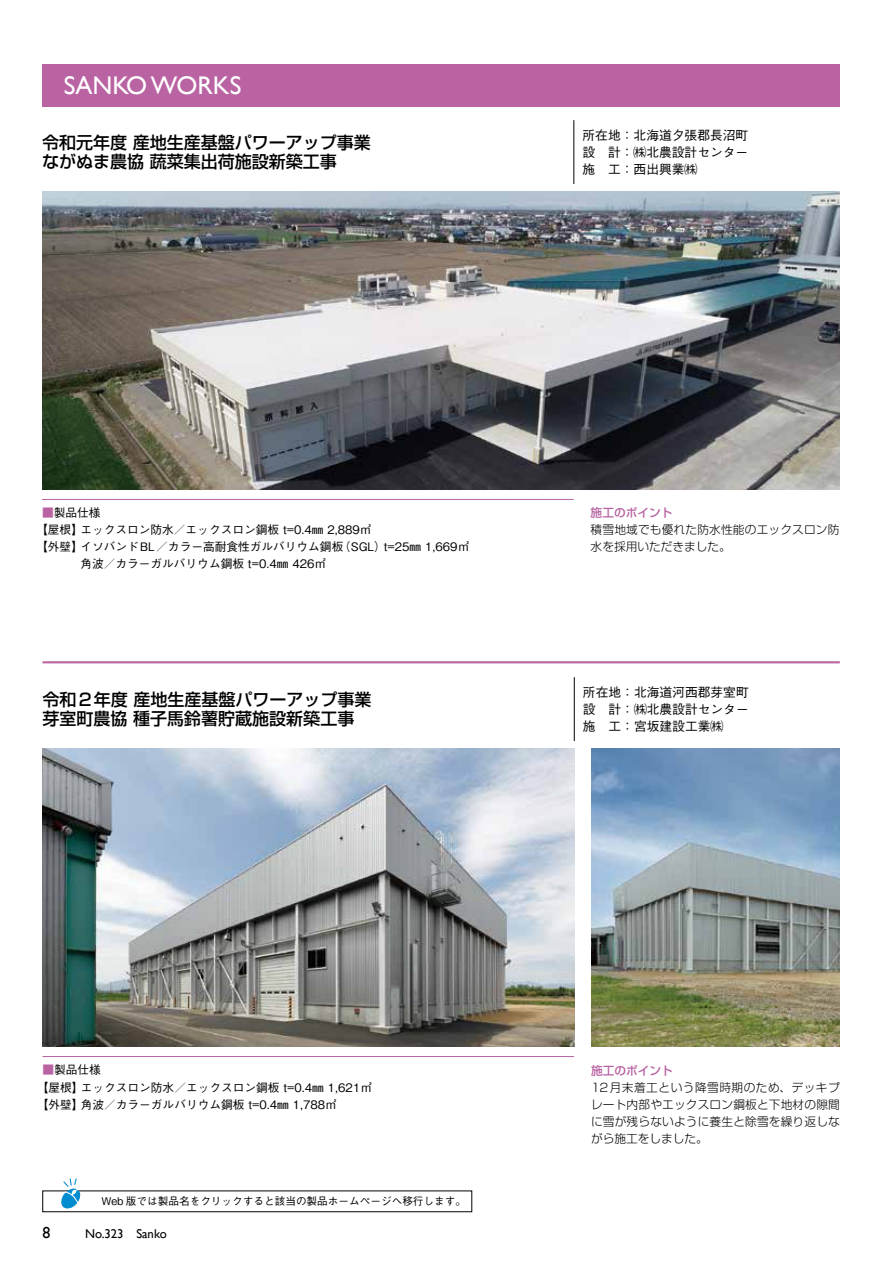
<style>
.page{position:relative;width:893px;height:1263px;background:#fff}
.page>*{position:absolute;margin:0;border:0;box-sizing:border-box;transform-origin:0 0}
.t1{font:25.5px "Gill Sans";color:#fff}
.t2{font:500 16.95px/19.2px "Shin Go Pro";color:#000}
.t3{font:15.9px "Gill Sans";color:#000}
.t4{font:500 12.75px/17px "Gothic BBB Pro";color:#000;text-align:justify}
.t5{font:12.75px "Gill Sans";color:#000}
.t6{font:500 11.7px/17px "Gothic BBB Pro";color:#000}
.t7{font:300 11.7px/17px "Shin Go Pro";letter-spacing:.015em;color:#000}
.t8{font:500 11.7px "Shin Go Pro";color:#b963a3}
.t9{font:500 10.65px "Gothic BBB Pro";color:#000}
.s1{color:#b963a3}
.s2{font-size:11.7px}
</style>
<div class="page">
<div style="left:43px;top:64px;width:797px;height:42px;background:#b963a3"></div>
<hr style="left:43px;top:661px;width:797px;height:2px;background:#b963a3">
<hr style="left:42px;top:499px;width:532px;height:1px;background:#b963a3">
<hr style="left:43px;top:1056px;width:531px;height:1px;background:#b963a3">
<hr style="left:574px;top:120px;width:1px;height:64px;background:#000">
<hr style="left:574px;top:677px;width:1px;height:64px;background:#000">
<img style="left:43px;top:191px;width:797px;height:298px">
<img style="left:591px;top:748px;width:249px;height:298px">
<img style="left:43px;top:748px;width:531px;height:298px">
<svg style="left:60px;top:1178px;width:21px;height:31px"></svg>
<h1 class="t1" style="left:64px;top:70px;width:179px">SANKO WORKS</h1>
<h2 class="t2" style="left:42px;top:131px;width:330px">令和元年度 産地生産基盤パワーアップ事業ながぬま農協 蔬菜集出荷施設新築工事</h2>
<p class="t4" style="left:583px;top:125px;width:167px">所在地：北海道夕張郡長沼町設　計：㈱北農設計センター施　工：西出興業㈱</p>
<p class="t6" style="left:42px;top:503px;width:60px"><span class="s1">■</span>製品仕様</p>
<p class="t6" style="left:36px;top:520px;width:337px">【屋根】エックスロン防水／エックスロン鋼板 t=0.4㎜ 2,889㎡</p>
<p class="t6" style="left:36px;top:537px;width:435px">【外壁】イソバンドBL／カラー高耐食性ガルバリウム鋼板（SGL）t=25㎜ 1,669㎡</p>
<p class="t6" style="left:80px;top:554px;width:247px">角波／カラーガルバリウム鋼板 t=0.4㎜ 426㎡</p>
<h2 class="t2" style="left:43px;top:688px;width:330px">令和2年度 産地生産基盤パワーアップ事業芽室町農協 種子馬鈴薯貯蔵施設新築工事</h2>
<p class="t8" style="left:591px;top:503px;width:83px">施工のポイント</p>
<p class="t7" style="left:591px;top:520px;width:250px">積雪地域でも優れた防水性能のエックスロン防水を採用いただきました。</p>
<p class="t4" style="left:583px;top:682px;width:167px">所在地：北海道河西郡芽室町設　計：㈱北農設計センター施　工：宮坂建設工業㈱</p>
<p class="t6" style="left:37px;top:1060px;width:337px;text-indent:6px"><span class="s1">■</span>製品仕様<br>【屋根】エックスロン防水／エックスロン鋼板 t=0.4㎜ 1,621㎡【外壁】角波／カラーガルバリウム鋼板 t=0.4㎜ 1,788㎡</p>
<p class="t9" style="left:43px;top:1193px;width:425px"><span class="s2">　　　　　</span>Web 版では製品名をクリックすると該当の製品ホームページへ移行します。</p>
<h3 class="t3" style="left:43px;top:1223px;width:9px">8</h3>
<p class="t5" style="left:85px;top:1226px;width:83px">No.323 Sanko</p>
<p class="t8" style="left:591px;top:1060px;width:83px">施工のポイント</p>
<p class="t7" style="left:591px;top:1077px;width:250px;text-align:justify">12月末着工という降雪時期のため、デッキプレート内部やエックスロン鋼板と下地材の隙間に雪が残らないように養生と除雪を繰り返しながら施工をしました。</p>
</div>
